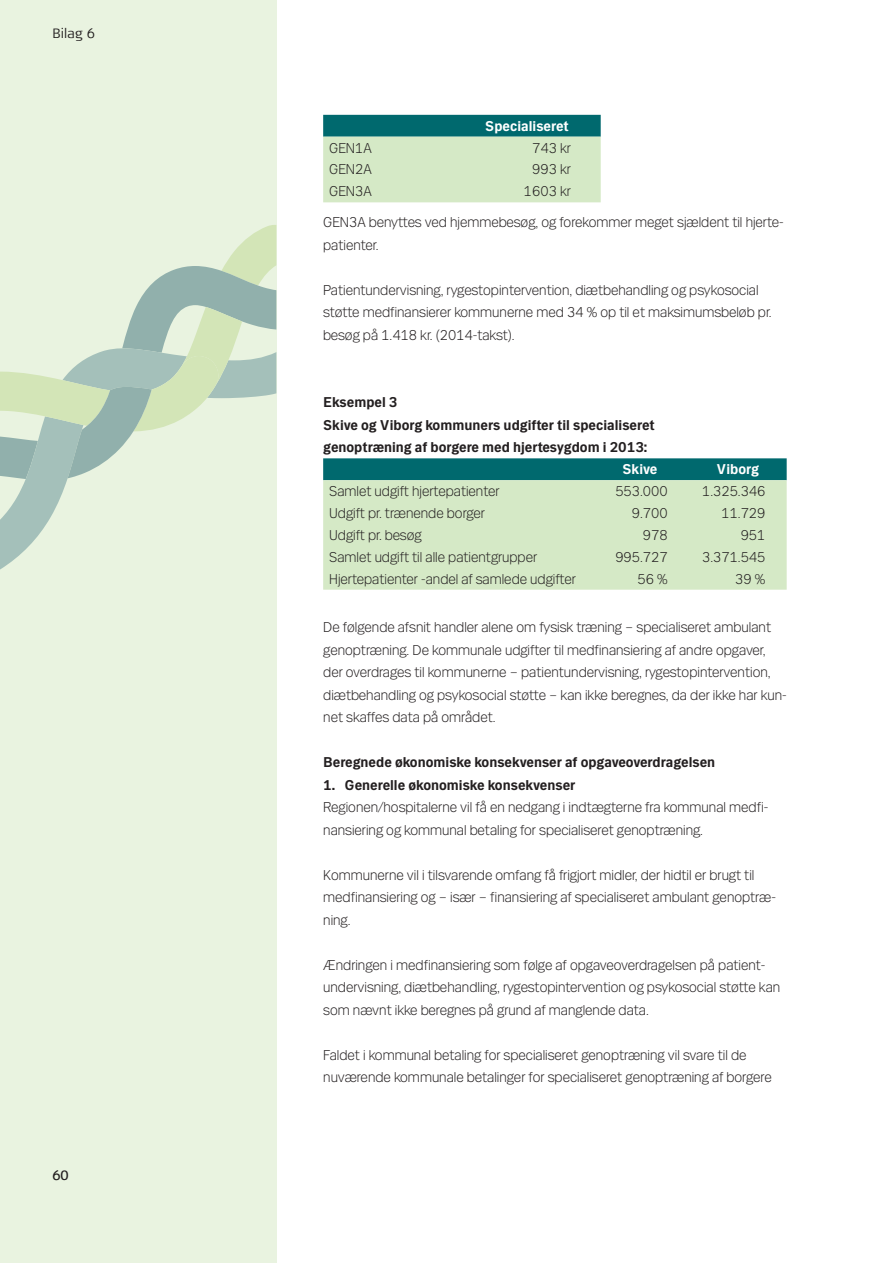
<style>
.page{position:relative;width:893px;height:1263px;background:#fff}
.page>*{position:absolute;margin:0;border:0;box-sizing:border-box;transform-origin:0 0}
.t1{font:300 15px/22.5px "Mari";color:#231f20}
.t2{font:700 15px/22.5px "Mari";color:#231f20}
.t3{font:700 15px "Mari";color:#fff}
.t4{font:300 13.5px "Signa Column";letter-spacing:.015em;color:#231f20}
.t5{font:13.5px "Signa Column";color:#231f20}
</style>
<div class="page">
<div style="left:0;top:0;width:276px;height:1263px;background:#e9f3e0"></div>
<svg style="left:224px;top:225px;width:52px;height:41px"></svg>
<svg style="left:136px;top:266px;width:140px;height:64px;fill:#91b0ac"></svg>
<svg style="left:0;top:352px;width:276px;height:218px"></svg>
<svg style="left:0;top:307px;width:242px;height:171px"></svg>
<svg style="left:323px;top:115px;width:278px;height:87px;background:#a0c9b0"></svg>
<div style="left:323px;top:458px;width:464px;height:22px;background:#00696e"></div>
<div style="left:323px;top:480px;width:464px;height:110px;background:#d5e9c6"></div>
<p class="t4" style="left:52px;top:24px;width:44px">Bilag 6</p>
<p class="t5" style="left:52px;top:1166px;width:18px">60</p>
<p class="t3" style="left:485px;top:117px;width:85px">Specialiseret</p>
<p class="t1" style="left:329px;top:136px;width:44px">GEN1A</p>
<p class="t1" style="left:532px;top:136px;width:40px">743 kr</p>
<p class="t1" style="left:329px;top:158px;width:44px">GEN2A</p>
<p class="t1" style="left:532px;top:158px;width:40px">993 kr</p>
<p class="t1" style="left:329px;top:180px;width:44px">GEN3A</p>
<p class="t1" style="left:323px;top:176px;width:462px;line-height:30.9px;text-indent:201px">1603 kr<br>GEN3A benyttes ved hjemmebesøg, og forekommer meget sjældent til hjerte-</p>
<p class="t1" style="left:323px;top:233px;width:57px">patienter.</p>
<p class="t1" style="left:323px;top:278px;width:450px">Patientundervisning, rygestopintervention, diætbehandling og psykosocial støtte medfinansierer kommunerne med 34 % op til et maksimumsbeløb pr. besøg på 1.418 kr. (2014-takst).</p>
<p class="t2" style="left:323px;top:391px;width:333px">Eksempel 3<br>Skive og Viborg kommuners udgifter til specialiseret genoptræning af borgere med hjertesygdom i 2013:</p>
<p class="t3" style="left:622px;top:460px;width:36px">Skive</p>
<p class="t3" style="left:717px;top:460px;width:44px">Viborg</p>
<p class="t1" style="left:329px;top:480px;width:172px">Samlet udgift hjertepatienter</p>
<p class="t1" style="left:615px;top:480px;width:54px">553.000</p>
<p class="t1" style="left:702px;top:480px;width:65px">1.325.346</p>
<p class="t1" style="left:329px;top:501px;width:157px">Udgift pr. trænende borger</p>
<p class="t1" style="left:632px;top:501px;width:37px">9.700</p>
<p class="t1" style="left:721px;top:501px;width:46px">11.729</p>
<p class="t1" style="left:329px;top:523px;width:94px">Udgift pr. besøg</p>
<p class="t1" style="left:643px;top:523px;width:26px">978</p>
<p class="t1" style="left:741px;top:523px;width:26px">951</p>
<p class="t1" style="left:329px;top:545px;width:209px">Samlet udgift til alle patientgrupper</p>
<p class="t1" style="left:615px;top:545px;width:54px">995.727</p>
<p class="t1" style="left:702px;top:545px;width:65px">3.371.545</p>
<p class="t1" style="left:329px;top:567px;width:248px">Hjertepatienter -andel af samlede udgifter</p>
<p class="t1" style="left:637px;top:567px;width:32px">56 %</p>
<p class="t1" style="left:735px;top:567px;width:32px">39 %</p>
<p class="t1" style="left:323px;top:616px;width:465px">De følgende afsnit handler alene om fysisk træning – specialiseret ambulant genoptræning. De kommunale udgifter til medfinansiering af andre opgaver, der overdrages til kommunerne – patientundervisning, rygestopintervention, diætbehandling og psykosocial støtte – kan ikke beregnes, da der ikke har kun&shy;net skaffes data på området.</p>
<p class="t2" style="left:323px;top:751px;width:393px">Beregnede økonomiske konsekvenser af opgaveoverdragelsen</p>
<p class="t2" style="left:323px;top:774px;width:254px">1. Generelle økonomiske konsekvenser</p>
<p class="t1" style="left:323px;top:796px;width:447px">Regionen/hospitalerne vil få en nedgang i indtægterne fra kommunal medfi&shy;nansiering og kommunal betaling for specialiseret genoptræning.</p>
<p class="t1" style="left:323px;top:863px;width:454px">Kommunerne vil i tilsvarende omfang få frigjort midler, der hidtil er brugt til medfinansiering og – især – finansiering af specialiseret ambulant genoptræ&shy;ning.</p>
<p class="t1" style="left:323px;top:953px;width:458px">Ændringen i medfinansiering som følge af opgaveoverdragelsen på patient&shy;undervisning, diætbehandling, rygestopintervention og psykosocial støtte kan som nævnt ikke beregnes på grund af manglende data.</p>
<p class="t1" style="left:323px;top:1043px;width:450px">Faldet i kommunal betaling for specialiseret genoptræning vil svare til de nuværende kommunale betalinger for specialiseret genoptræning af borgere</p>
</div>
